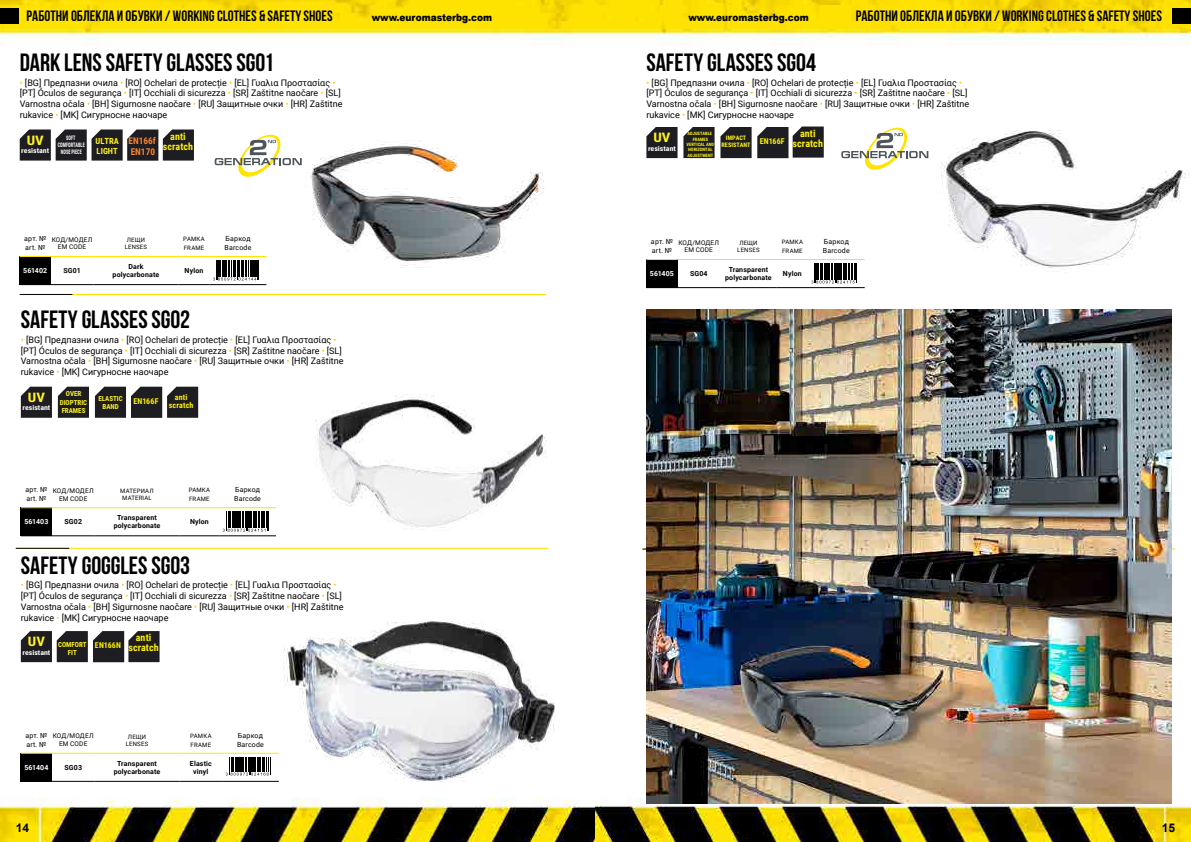
<style>
.page{position:relative;width:1191px;height:842px;background:#fff}
.page>*{position:absolute;margin:0;border:0;box-sizing:border-box;transform-origin:0 0}
.t1{font:700 25px "Bebas Neue";color:#000}
.t2{font:700 15px "Bebas Neue";color:#000}
.t3{font:700 13.1px "Roboto Condensed";color:#fff31e;scale:1.13 1}
.t4{font:700 12px "Arial";color:#000}
.t5{font:900 10px "Arial";color:#000;scale:.9 1}
.t6{font:700 10px/10px "Roboto Condensed";letter-spacing:.01em;color:#fff200;text-align:center}
.t7{font:700 9.3px/11.2px "Roboto Condensed";color:#f5842f}
.t8{font:9px/10.8px "Roboto";color:#000}
.t9{font:700 8.5px/10.2px "Roboto Condensed";color:#fff31e}
.t10{font:700 8px/8px "Roboto Condensed";letter-spacing:.02em;color:#fff200;text-align:center}
.t11{font:700 7px/8px "Roboto";letter-spacing:.02em;color:#000;text-align:center}
.t12{font:7px/9px "Roboto";letter-spacing:.025em;color:#000}
.t13{font:700 7px/8.4px "Roboto Condensed";color:#fff31e;text-align:center}
.t14{font:700 7px "Roboto Condensed";color:#fff;scale:1.13 1}
.t15{font:700 7px "Roboto";letter-spacing:.02em;color:#fff}
.t16{font:6.5px/7.8px "Roboto";letter-spacing:.025em;color:#000;text-align:center}
.t17{font:700 6.2px/7.4px "Roboto Condensed";color:#fff;text-align:center;scale:.7 1}
.t18{font:700 6.2px/7.4px "Roboto Condensed";color:#fff31e;text-align:center}
.t19{font:6px/7.2px "Roboto";letter-spacing:.03em;color:#000;text-align:center}
.t20{font:700 4.5px/5.4px "Roboto Condensed";color:#fff31e;text-align:center}
.s1{color:#ffcb05}
</style>
<div class="page">
<img style="left:0;top:0;width:1191px;height:842px">
<div style="left:0;top:8px;width:18px;height:15px;background:#000"></div>
<div style="left:1172px;top:8px;width:19px;height:15px;background:#000"></div>
<svg style="left:646px;top:233px;width:218px;height:55px"></svg>
<hr style="left:642px;top:549px;width:533px;height:1px;background:#fd0">
<hr style="left:642px;top:549px;width:54px;height:1px;background:#000">
<svg style="left:841px;top:128px;width:75px;height:42px"></svg>
<img style="left:916px;top:98px;width:275px;height:187px">
<img style="left:646px;top:310px;width:525px;height:494px">
<svg style="left:21px;top:481px;width:255px;height:55px"></svg>
<svg style="left:20px;top:230px;width:246px;height:55px"></svg>
<hr style="left:21px;top:781px;width:31px;height:1px;background:#000">
<hr style="left:52px;top:781px;width:42px;height:1px;background:#000">
<hr style="left:94px;top:781px;width:86px;height:1px;background:#000">
<hr style="left:180px;top:781px;width:42px;height:1px;background:#000">
<hr style="left:222px;top:781px;width:57px;height:1px;background:#000">
<svg style="left:21px;top:726px;width:238px;height:55px"></svg>
<hr style="left:20px;top:294px;width:526px;height:1px;background:#fd0">
<hr style="left:20px;top:294px;width:52px;height:1px;background:#000">
<hr style="left:16px;top:548px;width:532px;height:1px;background:#fd0">
<hr style="left:16px;top:548px;width:53px;height:1px;background:#000">
<svg style="left:215px;top:135px;width:58px;height:42px"></svg>
<img style="left:273px;top:108px;width:287px;height:187px">
<img style="left:259px;top:581px;width:333px;height:216px">
<img style="left:283px;top:363px;width:274px;height:186px">
<svg style="left:21px;top:387px;width:31px;height:31px"></svg>
<svg style="left:58px;top:387px;width:31px;height:31px"></svg>
<svg style="left:646px;top:127px;width:31px;height:31px"></svg>
<svg style="left:683px;top:127px;width:31px;height:31px"></svg>
<svg style="left:720px;top:127px;width:31px;height:31px"></svg>
<svg style="left:20px;top:129px;width:174px;height:32px;background:#444346"></svg>
<svg style="left:95px;top:387px;width:103px;height:31px;background:#3d3c3f"></svg>
<svg style="left:21px;top:631px;width:139px;height:31px;background:#3f3e41"></svg>
<svg style="left:757px;top:127px;width:66px;height:31px;background:#37363a"></svg>
<h2 class="t2" style="left:27px;top:8px;width:308px">РАБОТНИ ОБЛЕКЛА И ОБУВКИ / WORKING CLOTHES &amp; SAFETY SHOES</h2>
<p class="t5" style="left:372px;top:10px;width:135px">www.euromasterbg.com</p>
<p class="t5" style="left:688px;top:10px;width:135px">www.euromasterbg.com</p>
<h2 class="t2" style="left:856px;top:8px;width:308px">РАБОТНИ ОБЛЕКЛА И ОБУВКИ / WORKING CLOTHES &amp; SAFETY SHOES</h2>
<h1 class="t1" style="left:20px;top:49px;width:256px">DARK LENS SAFETY GLASSES SG01</h1>
<p class="t8" style="left:20px;top:77px;width:324px"><span class="s1">•</span> [BG] Предпазни очила <span class="s1">•</span> [RO] Ochelari de protecție <span class="s1">•</span> [EL] Γυαλια Προστασίας <span class="s1">• </span>[PT] Óculos de segurança <span class="s1">•</span> [IT] Occhiali di sicurezza <span class="s1">•</span> [SR] Zaštitne naočare <span class="s1">•</span> [SL] Varnostna očala <span class="s1">•</span> [BH] Sigurnosne naočare <span class="s1">•</span> [RU] Защитные очки <span class="s1">•</span> [HR] Zaštitne rukavice <span class="s1">•</span> [MK] Сигурносне наочаре</p>
<h3 class="t3" style="left:27px;top:131px;width:17px">UV</h3>
<p class="t14" style="left:21px;top:146px;width:26px">resistant</p>
<p class="t17" style="left:58px;top:133px;width:40px">SOFT<br>COMFORTABLE<br>NOSE PIECE</p>
<p class="t9" style="left:96px;top:135px;width:25px">ULTRA<br>LIGHT</p>
<p class="t6" style="left:163px;top:131px;width:32px">anti scratch</p>
<p class="t7" style="left:128px;top:135px;width:29px">EN166f<br>EN170</p>
<p class="t12" style="left:24px;top:234px;width:24px">арт. № аrt. №</p>
<p class="t16" style="left:52px;top:235px;width:42px">КОД/МОДЕЛ<br>EM CODE</p>
<p class="t19" style="left:125px;top:236px;width:24px">ЛЕЩИ<br>LENSES</p>
<p class="t19" style="left:183px;top:234px;width:23px;line-height:9px;text-align:left">РАМКА<br>FRAME</p>
<p class="t12" style="left:225px;top:234px;width:28px">Баркод<br>Barcode</p>
<p class="t15" style="left:23px;top:266px;width:26px">561402</p>
<p class="t11" style="left:63px;top:266px;width:19px">SG01</p>
<p class="t11" style="left:113px;top:262px;width:48px">Dark polycarbonate</p>
<p class="t11" style="left:185px;top:266px;width:20px">Nylon</p>
<h1 class="t1" style="left:21px;top:306px;width:171px">SAFETY GLASSES SG02</h1>
<p class="t8" style="left:21px;top:334px;width:324px"><span class="s1">•</span> [BG] Предпазни очила <span class="s1">•</span> [RO] Ochelari de protecție <span class="s1">•</span> [EL] Γυαλια Προστασίας <span class="s1">• </span>[PT] Óculos de segurança <span class="s1">•</span> [IT] Occhiali di sicurezza <span class="s1">•</span> [SR] Zaštitne naočare <span class="s1">•</span> [SL] Varnostna očala <span class="s1">•</span> [BH] Sigurnosne naočare <span class="s1">•</span> [RU] Защитные очки <span class="s1">•</span> [HR] Zaštitne rukavice <span class="s1">•</span> [MK] Сигурносне наочаре</p>
<h3 class="t3" style="left:28px;top:388px;width:17px">UV</h3>
<p class="t14" style="left:22px;top:403px;width:26px">resistant</p>
<p class="t13" style="left:60px;top:389px;width:29px">OVER<br>DIOPTRIC<br>FRAMES</p>
<p class="t13" style="left:98px;top:394px;width:26px">ELASTIC<br>BAND</p>
<p class="t10" style="left:133px;top:397px;width:27px">EN166F</p>
<p class="t10" style="left:169px;top:392px;width:26px">anti scratch</p>
<p class="t12" style="left:25px;top:485px;width:24px">арт. № аrt. №</p>
<p class="t16" style="left:53px;top:486px;width:42px">КОД/МОДЕЛ<br>EM CODE</p>
<p class="t19" style="left:120px;top:487px;width:35px">МАТЕРИАЛ<br>MATERIAL</p>
<p class="t19" style="left:189px;top:485px;width:23px;line-height:9px;text-align:left">РАМКА<br>FRAME</p>
<p class="t12" style="left:234px;top:485px;width:28px">Баркод<br>Barcode</p>
<p class="t15" style="left:24px;top:517px;width:26px">561403</p>
<p class="t11" style="left:64px;top:518px;width:19px">SG02</p>
<p class="t11" style="left:114px;top:514px;width:48px">Transparent polycarbonate</p>
<p class="t11" style="left:190px;top:518px;width:20px">Nylon</p>
<h1 class="t1" style="left:21px;top:551px;width:171px">SAFETY GOGGLES SG03</h1>
<p class="t8" style="left:21px;top:579px;width:324px"><span class="s1">•</span> [BG] Предпазни очила <span class="s1">•</span> [RO] Ochelari de protecție <span class="s1">•</span> [EL] Γυαλια Προστασίας <span class="s1">• </span>[PT] Óculos de segurança <span class="s1">•</span> [IT] Occhiali di sicurezza <span class="s1">•</span> [SR] Zaštitne naočare <span class="s1">•</span> [SL] Varnostna očala <span class="s1">•</span> [BH] Sigurnosne naočare <span class="s1">•</span> [RU] Защитные очки <span class="s1">•</span> [HR] Zaštitne rukavice <span class="s1">•</span> [MK] Сигурносне наочаре</p>
<h3 class="t3" style="left:28px;top:633px;width:17px">UV</h3>
<p class="t14" style="left:22px;top:647px;width:26px">resistant</p>
<p class="t13" style="left:58px;top:640px;width:30px">COMFORT<br>FIT</p>
<p class="t6" style="left:128px;top:632px;width:32px">anti scratch</p>
<p class="t10" style="left:95px;top:641px;width:28px">EN166N</p>
<p class="t12" style="left:25px;top:731px;width:24px">арт. № аrt. №</p>
<p class="t16" style="left:53px;top:732px;width:42px">КОД/МОДЕЛ<br>EM CODE</p>
<p class="t19" style="left:126px;top:732px;width:24px">ЛЕЩИ<br>LENSES</p>
<p class="t19" style="left:190px;top:731px;width:23px;line-height:9px;text-align:left">РАМКА<br>FRAME</p>
<p class="t12" style="left:237px;top:731px;width:28px">Баркод<br>Barcode</p>
<p class="t15" style="left:24px;top:762px;width:26px">561404</p>
<p class="t11" style="left:64px;top:763px;width:19px">SG03</p>
<p class="t11" style="left:114px;top:759px;width:48px">Transparent polycarbonate</p>
<p class="t11" style="left:190px;top:759px;width:23px">Elastic vinyl</p>
<h1 class="t1" style="left:646px;top:49px;width:171px">SAFETY GLASSES SG04</h1>
<p class="t8" style="left:646px;top:77px;width:324px"><span class="s1">•</span> [BG] Предпазни очила <span class="s1">•</span> [RO] Ochelari de protecție <span class="s1">•</span> [EL] Γυαλια Προστασίας <span class="s1">• </span>[PT] Óculos de segurança <span class="s1">•</span> [IT] Occhiali di sicurezza <span class="s1">•</span> [SR] Zaštitne naočare <span class="s1">•</span> [SL] Varnostna očala <span class="s1">•</span> [BH] Sigurnosne naočare <span class="s1">•</span> [RU] Защитные очки <span class="s1">•</span> [HR] Zaštitne rukavice <span class="s1">•</span> [MK] Сигурносне наочаре</p>
<h3 class="t3" style="left:653px;top:129px;width:17px">UV</h3>
<p class="t14" style="left:648px;top:143px;width:26px">resistant</p>
<p class="t20" style="left:686px;top:131px;width:29px">ADJUSTABLE<br>FRAMES<br>VERTICAL AND<br>HORIZONTAL<br>ADJUSTMENT</p>
<p class="t18" style="left:721px;top:134px;width:30px">IMPACT<br>RESISTANT</p>
<p class="t6" style="left:792px;top:128px;width:32px">anti scratch</p>
<p class="t10" style="left:759px;top:137px;width:27px">EN166F</p>
<p class="t12" style="left:651px;top:237px;width:24px">арт. № аrt. №</p>
<p class="t16" style="left:678px;top:238px;width:42px">КОД/МОДЕЛ<br>EM CODE</p>
<p class="t19" style="left:737px;top:239px;width:24px">ЛЕЩИ<br>LENSES</p>
<p class="t19" style="left:781px;top:237px;width:23px;line-height:9px;text-align:left">РАМКА<br>FRAME</p>
<p class="t12" style="left:823px;top:237px;width:28px">Баркод<br>Barcode</p>
<p class="t15" style="left:650px;top:269px;width:26px">561405</p>
<p class="t11" style="left:690px;top:269px;width:19px">SG04</p>
<p class="t11" style="left:725px;top:265px;width:48px">Transparent polycarbonate</p>
<p class="t11" style="left:783px;top:269px;width:20px">Nylon</p>
<h3 class="t4" style="left:16px;top:819px;width:15px">14</h3>
<h3 class="t4" style="left:1162px;top:819px;width:15px">15</h3>
</div>
